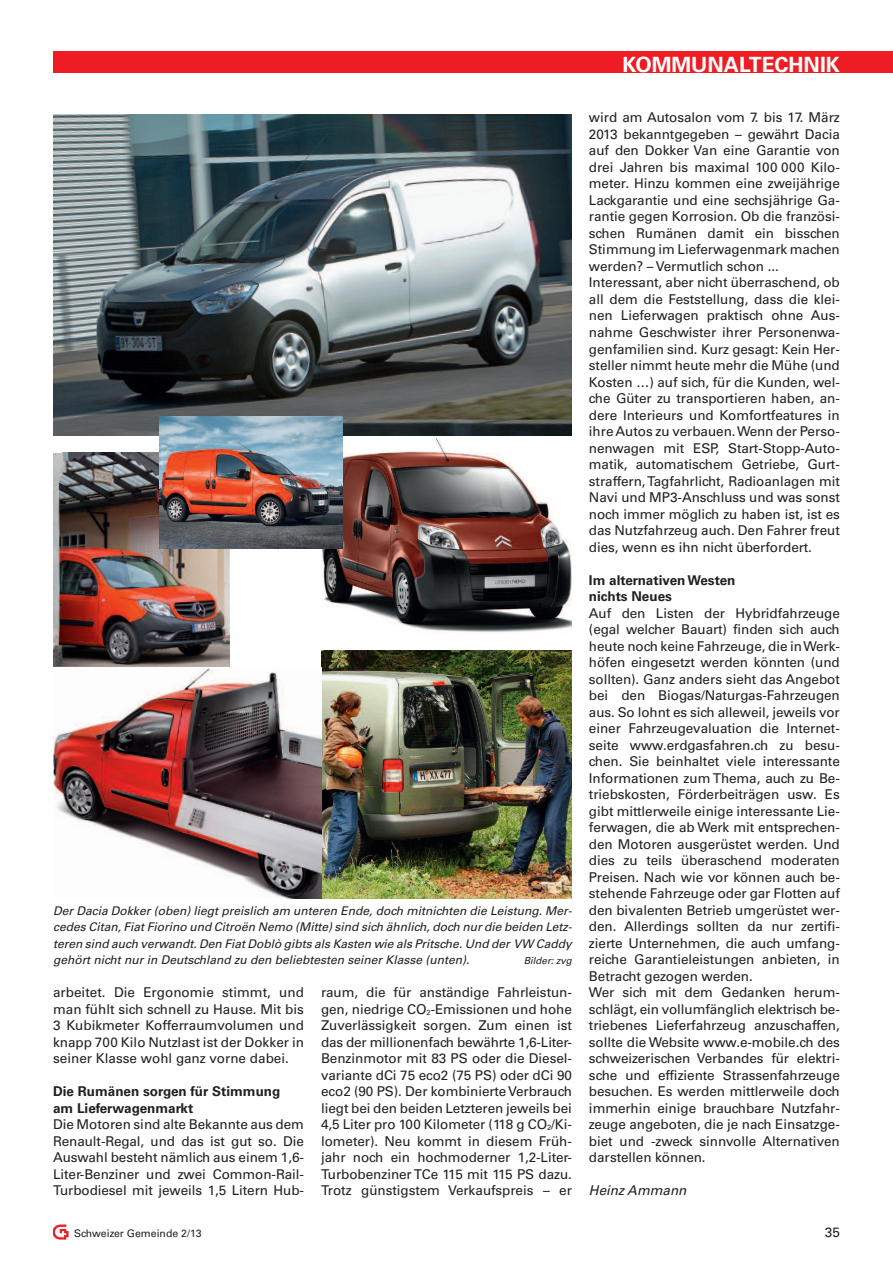
<style>
.page{position:relative;width:893px;height:1263px;background:#fff}
.page>*{position:absolute;margin:0;border:0;box-sizing:border-box;transform-origin:0 0}
.t1{font:700 21px "Univers LT Std";color:#fff}
.t2{font:13.5px/16.5px "Univers LT Std";letter-spacing:-.005em;color:#231f20;text-align:justify}
.t3{font:700 13.5px/16.5px "Univers LT Std";color:#231f20}
.t4{font:italic 13.5px "Univers LT Std";color:#231f20}
.t5{font:italic 12px/16.5px "Univers LT Std";color:#231f20;text-align:justify}
.t6{font:10.5px "Univers LT Std";color:#231f20}
.t7{font:italic 9.75px "Univers LT Std";color:#231f20}
</style>
<div class="page">
<div style="left:53px;top:51px;width:840px;height:21px;background:#ee1d23"></div>
<img style="left:53px;top:1224px;width:16px;height:16px">
<img style="left:53px;top:115px;width:519px;height:321px">
<img style="left:53px;top:452px;width:177px;height:215px">
<img style="left:321px;top:650px;width:251px;height:248px">
<img style="left:53px;top:668px;width:268px;height:230px">
<img style="left:321px;top:436px;width:251px;height:197px">
<img style="left:159px;top:416px;width:184px;height:132px">
<p class="t5" style="left:53px;top:903px;width:520px">Der Dacia Dokker (oben) liegt preislich am unteren Ende, doch mitnichten die Leistung. Mer&shy;cedes Citan, Fiat Fiorino und Citroën Nemo (Mitte) sind sich ähnlich, doch nur die beiden Letz&shy;teren sind auch verwandt. Den Fiat Doblò gibts als Kasten wie als Pritsche. Und der VW Caddy gehört nicht nur in Deutschland zu den beliebtesten seiner Klasse (unten).</p>
<p class="t7" style="left:524px;top:957px;width:50px">Bilder: zvg</p>
<p class="t2" style="left:53px;top:985px;width:252px">arbeitet. Die Ergonomie stimmt, und man fühlt sich schnell zu Hause. Mit bis 3 Kubikmeter Kofferraumvolumen und knapp 700 Kilo Nutzlast ist der Dokker in seiner Klasse wohl ganz vorne dabei.</p>
<p class="t3" style="left:53px;top:1084px;width:229px">Die Rumänen sorgen für Stimmung am Lieferwagenmarkt</p>
<p class="t2" style="left:53px;top:1117px;width:252px">Die Motoren sind alte Bekannte aus dem Renault-Regal, und das ist gut so. Die Auswahl besteht nämlich aus einem 1,6- Liter-Benziner und zwei Common-Rail-Turbodiesel mit jeweils 1,5 Litern Hub-</p>
<p class="t2" style="left:321px;top:985px;width:252px">raum, die für anständige Fahrleistun&shy;gen, niedrige CO<sub>2</sub>-Emissionen und hohe Zuverlässigkeit sorgen. Zum einen ist das der millionenfach bewährte 1,6-Liter-Benzinmotor mit 83 PS oder die Diesel&shy;variante dCi 75 eco2 (75 PS) oder dCi 90 eco2 (90 PS). Der kombinierteVerbrauch liegt bei den beiden Letzteren jeweils bei 4,5 Liter pro 100 Kilometer (118 g CO<sub>2</sub>/Ki&shy;lometer). Neu kommt in diesem Früh&shy;jahr noch ein hochmoderner 1,2-Liter-TurbobenzinerTCe 115 mit 115 PS dazu.<br>Trotz günstigstem Verkaufspreis – er</p>
<h1 class="t1" style="left:622px;top:57px;width:219px">KOMMUNALTECHNIK</h1>
<p class="t2" style="left:589px;top:111px;width:252px;text-align:left">wird am Autosalon vom 7. bis 17. März 2013 bekanntgegeben – gewährt Dacia auf den Dokker Van eine Garantie von drei Jahren bis maximal 100 000 Kilo&shy;meter. Hinzu kommen eine zweijährige Lackgarantie und eine sechsjährige Ga&shy;rantie gegen Korrosion. Ob die französi&shy;schen Rumänen damit ein bisschen Stimmung im Lieferwagenmark machen werden? – Vermutlich schon ...<br>Interessant, aber nicht überraschend, ob all dem die Feststellung, dass die klei&shy;nen Lieferwagen praktisch ohne Aus&shy;nahme Geschwister ihrer Personenwa&shy;genfamilien sind. Kurz gesagt: Kein Her&shy;steller nimmt heute mehr die Mühe (und Kosten …) auf sich, für die Kunden, wel&shy;che Güter zu transportieren haben, an&shy;dere Interieurs und Komfortfeatures in ihre Autos zu verbauen.Wenn der Perso&shy;nenwagen mit ESP, Start-Stopp-Auto&shy;matik, automatischem Getriebe, Gurt&shy;straffern,Tagfahrlicht, Radioanlagen mit Navi und MP3-Anschluss und was sonst noch immer möglich zu haben ist, ist es das Nutzfahrzeug auch. Den Fahrer freut dies, wenn es ihn nicht überfordert.</p>
<p class="t3" style="left:589px;top:573px;width:148px">Im alternativenWesten nichts Neues</p>
<p class="t2" style="left:589px;top:606px;width:252px;text-align:left">Auf den Listen der Hybridfahrzeuge (egal welcher Bauart) finden sich auch heute noch keine Fahrzeuge, die inWerk&shy;höfen eingesetzt werden könnten (und sollten). Ganz anders sieht das Angebot bei den Biogas/Naturgas-Fahrzeugen aus. So lohnt es sich alleweil, jeweils vor einer Fahrzeugevaluation die Internet&shy;seite www.erdgasfahren.ch zu besu&shy;chen. Sie beinhaltet viele interessante Informationen zum Thema, auch zu Be&shy;triebskosten, Förderbeiträgen usw. Es gibt mittlerweile einige interessante Lie&shy;ferwagen, die ab Werk mit entsprechen&shy;den Motoren ausgerüstet werden. Und dies zu teils überaschend moderaten Preisen. Nach wie vor können auch be&shy;stehende Fahrzeuge oder gar Flotten auf den bivalenten Betrieb umgerüstet wer&shy;den. Allerdings sollten da nur zertifi&shy;zierte Unternehmen, die auch umfang&shy;reiche Garantieleistungen anbieten, in Betracht gezogen werden.<br>Wer sich mit dem Gedanken herum&shy;schlägt, ein vollumfänglich elektrisch be&shy;triebenes Lieferfahrzeug anzuschaffen, sollte die Website www.e-mobile.ch des schweizerischen Verbandes für elektri&shy;sche und effiziente Strassenfahrzeuge besuchen. Es werden mittlerweile doch immerhin einige brauchbare Nutzfahr&shy;zeuge angeboten, die je nach Einsatzge&shy;biet und -zweck sinnvolle Alternativen darstellen können.</p>
<p class="t4" style="left:589px;top:1185px;width:99px">Heinz Ammann</p>
<p class="t6" style="left:74px;top:1230px;width:129px">Schweizer Gemeinde 2/13</p>
<p class="t2" style="left:825px;top:1225px;width:17px">35</p>
</div>
